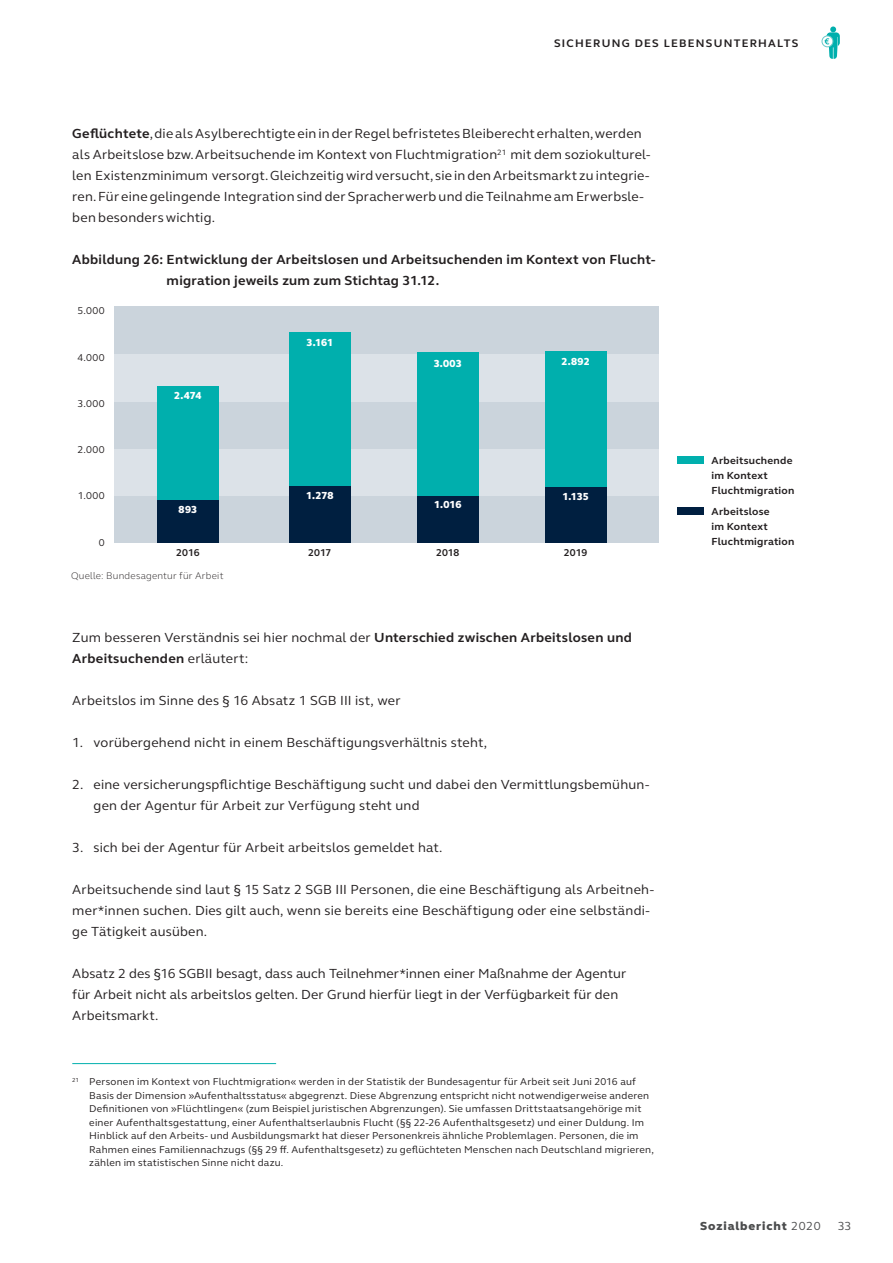
<style>
.page{position:relative;width:893px;height:1263px;background:#fff}
.page>*{position:absolute;margin:0;border:0;box-sizing:border-box;transform-origin:0 0}
.t1{font:13.5px/21px "FS Elliot";letter-spacing:.015em;color:#231f20}
.t2{font:700 13.5px/21px "FS Elliot";letter-spacing:.02em;color:#231f20}
.t3{font:800 12px "FS Elliot";letter-spacing:.075em;color:#4b4c4d}
.t4{font:12px "FS Elliot";color:#4b4c4d}
.t5{font:700 11.25px "FS Elliot";letter-spacing:.11em;color:#231f20}
.t6{font:700 10.5px/15px "FS Elliot";letter-spacing:.025em;color:#231f20}
.t7{font:800 10.5px "FS Elliot";color:#fff}
.t8{font:10.2px/13.5px "FS Elliot";letter-spacing:.02em;color:#231f20}
.t9{font:700 10.2px "FS Elliot";letter-spacing:-.005em;color:#231f20}
.t10{font:300 9.9px "FS Elliot";letter-spacing:.025em;color:#231f20}
.s1{font-weight:700}
.s2{font-weight:400}
</style>
<div class="page">
<hr style="left:72px;top:1063px;width:204px;height:1px;background:#00afad">
<div style="left:821px;top:35px;width:12px;height:12px;border:1px solid #6cc9c9;border-radius:50%"></div>
<svg style="left:825px;top:27px;width:15px;height:32px"></svg>
<div style="left:114px;top:496px;width:545px;height:47px;background:#cbd4dc"></div>
<div style="left:114px;top:449px;width:545px;height:47px;background:#dce2e8"></div>
<div style="left:114px;top:401px;width:545px;height:48px;background:#cbd4dc"></div>
<div style="left:114px;top:354px;width:545px;height:47px;background:#dce2e8"></div>
<div style="left:114px;top:307px;width:545px;height:47px;background:#cbd4dc"></div>
<div style="left:157px;top:499px;width:62px;height:44px;background:#001f40"></div>
<div style="left:289px;top:486px;width:62px;height:57px;background:#001f40"></div>
<div style="left:417px;top:495px;width:61px;height:48px;background:#001f40"></div>
<div style="left:545px;top:487px;width:61px;height:56px;background:#001f40"></div>
<div style="left:417px;top:352px;width:61px;height:143px;background:#00afad"></div>
<div style="left:545px;top:351px;width:61px;height:136px;background:#00afad"></div>
<div style="left:289px;top:332px;width:62px;height:154px;background:#00afad"></div>
<div style="left:157px;top:386px;width:62px;height:113px;background:#00afad"></div>
<div style="left:677px;top:457px;width:26px;height:7px;background:#00afad"></div>
<div style="left:677px;top:507px;width:26px;height:7px;background:#001f40"></div>
<p class="t5" style="left:554px;top:36px;width:246px">SICHERUNG DES LEBENSUNTERHALTS</p>
<p class="t1" style="left:72px;top:123px;width:580px"><span class="s1">Geflüchtete</span>, die als Asylberechtigte ein in der Regel befristetes Bleiberecht erhalten, werden als Arbeitslose bzw. Arbeitsuchende im Kontext von Fluchtmigration<sup>21</sup> mit dem soziokulturel&shy;len Existenzminimum versorgt. Gleichzeitig wird versucht, sie in den Arbeitsmarkt zu integrie&shy;ren. Für eine gelingende Integration sind der Spracherwerb und die Teilnahme am Erwerbsle&shy;ben besonders wichtig.</p>
<p class="t2" style="left:167px;top:249px;width:490px;text-indent:-94px">Abbildung 26: Entwicklung der Arbeitslosen und Arbeitsuchenden im Kontext von Flucht&shy;migration jeweils zum zum Stichtag 31.12.</p>
<p class="t8" style="left:78px;top:304px;width:29px">5.000</p>
<p class="t8" style="left:78px;top:350px;width:29px">4.000</p>
<p class="t8" style="left:78px;top:396px;width:29px">3.000</p>
<p class="t8" style="left:78px;top:443px;width:29px">2.000</p>
<p class="t8" style="left:78px;top:489px;width:28px">1.000</p>
<p class="t8" style="left:99px;top:535px;width:7px">0</p>
<p class="t7" style="left:174px;top:388px;width:29px">2.474</p>
<p class="t7" style="left:179px;top:502px;width:20px">893</p>
<p class="t7" style="left:307px;top:336px;width:28px">3.161</p>
<p class="t7" style="left:306px;top:488px;width:29px">1.278</p>
<p class="t7" style="left:434px;top:356px;width:30px">3.003</p>
<p class="t7" style="left:562px;top:355px;width:30px">2.892</p>
<p class="t7" style="left:434px;top:498px;width:29px">1.016</p>
<p class="t7" style="left:563px;top:489px;width:28px">1.135</p>
<p class="t9" style="left:176px;top:546px;width:25px">2016</p>
<p class="t9" style="left:308px;top:546px;width:25px">2017</p>
<p class="t9" style="left:436px;top:546px;width:25px">2018</p>
<p class="t9" style="left:564px;top:546px;width:25px">2019</p>
<p class="t10" style="left:71px;top:569px;width:154px">Quelle: Bundesagentur für Arbeit</p>
<p class="t1" style="left:72px;top:627px;width:561px">Zum besseren Verständnis sei hier nochmal der <span class="s1">Unterschied zwischen Arbeitslosen und<br>Arbeitsuchenden</span> erläutert:</p>
<p class="t1" style="left:72px;top:690px;width:330px">Arbeitslos im Sinne des § 16 Absatz 1 SGB III ist, wer</p>
<p class="t1" style="left:72px;top:732px;width:416px">1. vorübergehend nicht in einem Beschäftigungsverhältnis steht,</p>
<p class="t1" style="left:94px;top:774px;width:557px;text-indent:-21px">2. eine versicherungspflichtige Beschäftigung sucht und dabei den Vermittlungsbemühun&shy;gen der Agentur für Arbeit zur Verfügung steht und</p>
<p class="t1" style="left:72px;top:837px;width:372px">3. sich bei der Agentur für Arbeit arbeitslos gemeldet hat.</p>
<p class="t1" style="left:72px;top:879px;width:583px">Arbeitsuchende sind laut § 15 Satz 2 SGB III Personen, die eine Beschäftigung als Arbeitneh&shy;mer*innen suchen. Dies gilt auch, wenn sie bereits eine Beschäftigung oder eine selbständi&shy;ge Tätigkeit ausüben.</p>
<p class="t1" style="left:72px;top:963px;width:555px">Absatz 2 des §16 SGBII besagt, dass auch Teilnehmer*innen einer Maßnahme der Agentur für Arbeit nicht als arbeitslos gelten. Der Grund hierfür liegt in der Verfügbarkeit für den<br>Arbeitsmarkt.</p>
<p class="t8" style="left:89px;top:1075px;width:566px;text-indent:-17px"><sup>21</sup> Personen im Kontext von Fluchtmigration« werden in der Statistik der Bundesagentur für Arbeit seit Juni 2016 auf Basis der Dimension »Aufenthaltsstatus« abgegrenzt. Diese Abgrenzung entspricht nicht notwendigerweise anderen Definitionen von »Flüchtlingen« (zum Beispiel juristischen Abgrenzungen). Sie umfassen Drittstaatsangehörige mit einer Aufenthaltsgestattung, einer Aufenthaltserlaubnis Flucht (§§ 22-26 Aufenthaltsgesetz) und einer Duldung. Im Hinblick auf den Arbeits- und Ausbildungsmarkt hat dieser Personenkreis ähnliche Problemlagen. Personen, die im Rahmen eines Familiennachzugs (§§ 29 ff. Aufenthaltsgesetz) zu geflüchteten Menschen nach Deutschland migrieren, zählen im statistischen Sinne nicht dazu.</p>
<p class="t6" style="left:712px;top:453px;width:84px">Arbeitsuchende im Kontext<br>Fluchtmigration</p>
<p class="t6" style="left:712px;top:503px;width:84px">Arbeitslose<br>im Kontext<br>Fluchtmigration</p>
<p class="t3" style="left:700px;top:1218px;width:122px">Sozialbericht <span class="s2">2020</span></p>
<p class="t4" style="left:838px;top:1217px;width:15px">33</p>
</div>
